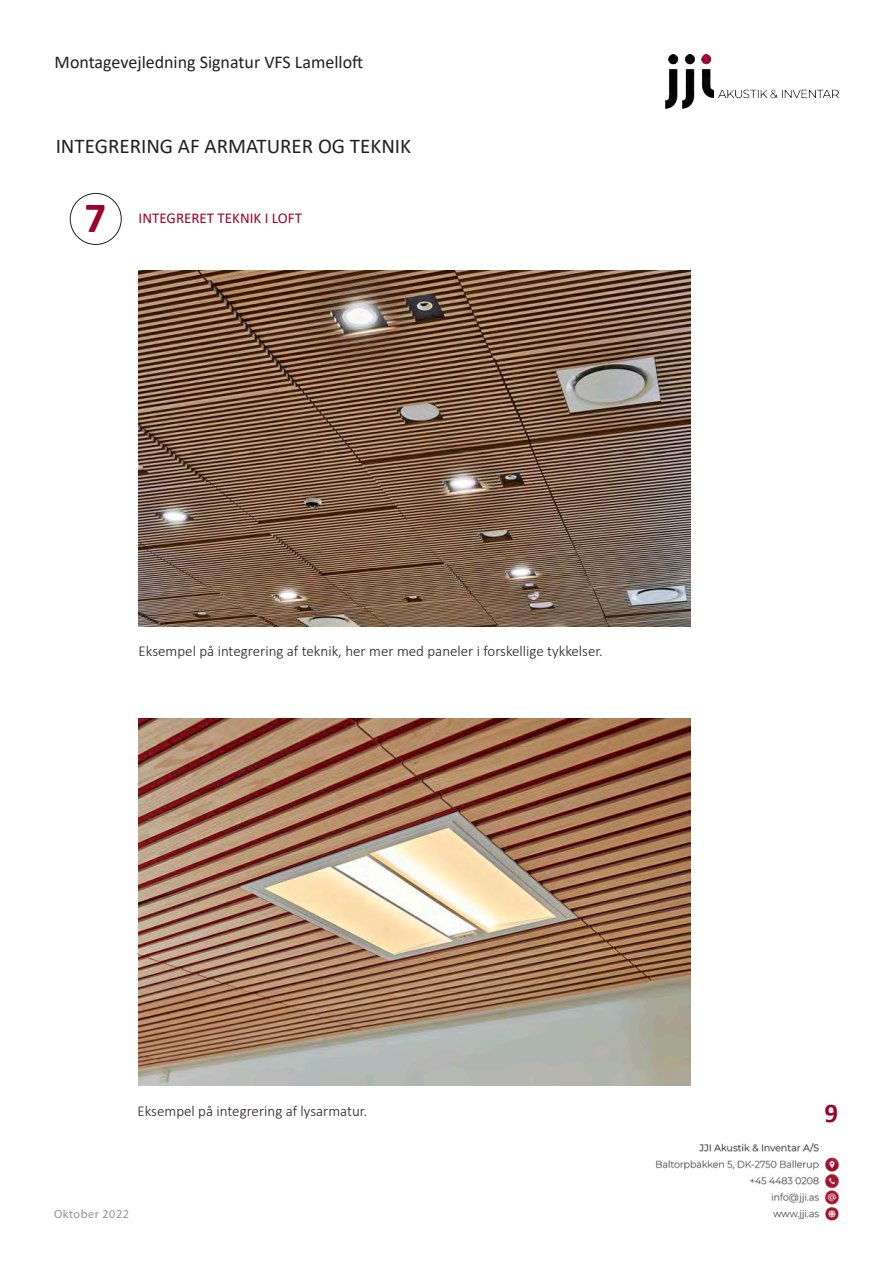
<style>
.page{position:relative;width:893px;height:1263px;background:#fff}
.page>*{position:absolute;margin:0;border:0;box-sizing:border-box;transform-origin:0 0}
.t1{font:700 43.2px "Calibri";color:#9d0228}
.t2{font:700 27px "Calibri";color:#9d0228}
.INDHOLD{font:21px "Calibri";color:#231f20}
.t3{font:18px "Calibri";color:#231f20}
.Datablad_brødtekst{font:300 15px "Calibri";color:#231f20}
.Brødtekst{font:15px "Calibri";color:#9d0228}
.t4{font:12px "Myriad Pro";letter-spacing:.05em;color:#919396}
</style>
<div class="page">
<img style="left:665px;top:54px;width:173px;height:54px">
<img style="left:656px;top:1143px;width:182px;height:77px">
<img style="left:139px;top:270px;width:551px;height:357px">
<img style="left:139px;top:718px;width:551px;height:368px">
<div style="left:70px;top:193px;width:51px;height:52px;border:1px solid #231f20;border-radius:50%"></div>
<p class="t3" style="left:55px;top:49px;width:310px">Montagevejledning Signatur VFS Lamelloft</p>
<p class="INDHOLD" style="left:56px;top:131px;width:357px">INTEGRERING AF ARMATURER OG TEKNIK</p>
<p class="t1" style="left:84px;top:188px;width:23px">7</p>
<p class="Brødtekst" style="left:139px;top:208px;width:165px">INTEGRERET TEKNIK I LOFT</p>
<p class="Datablad_brødtekst" style="left:139px;top:642px;width:466px">Eksempel på integrering af teknik, her mer med paneler i forskellige tykkelser.</p>
<p class="Datablad_brødtekst" style="left:137px;top:1102px;width:231px">Eksempel på integrering af lysarmatur.</p>
<p class="t4" style="left:54px;top:1206px;width:76px">Oktober 2022</p>
<h2 class="t2" style="left:825px;top:1093px;width:15px">9</h2>
</div>
